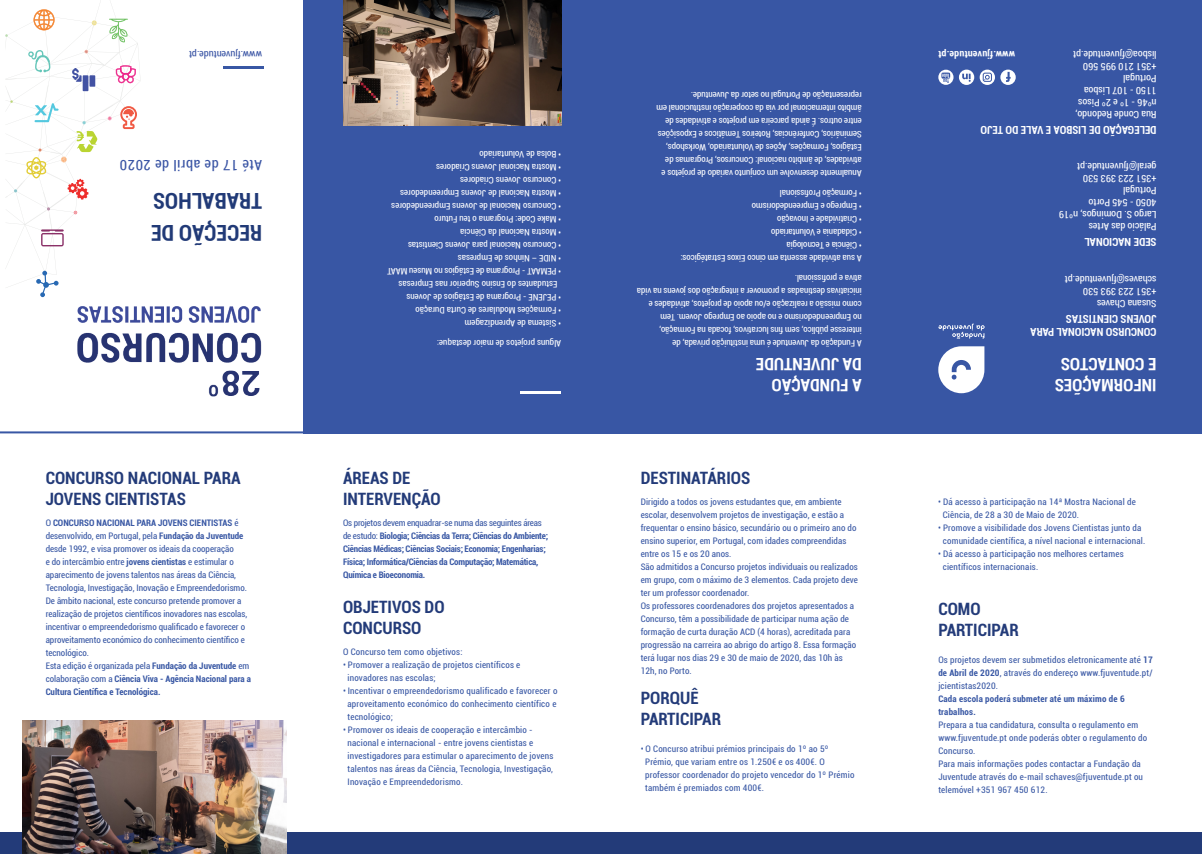
<style>
.page{position:relative;width:1202px;height:854px;background:#fff}
.page>*{position:absolute;margin:0;border:0;box-sizing:border-box;transform-origin:0 0}
.t1{font:700 condensed 22px/32.4px "Roboto";color:#213a77}
.t2{font:700 condensed 17px/21px "Roboto";color:#233b79}
.t3{font:700 condensed 17px/21px "Roboto";color:#fff}
.t4{font:condensed 14.2px "Roboto";letter-spacing:.04em;color:#3954a4}
.t5{font:700 condensed 11px/13.2px "Roboto";color:#fff}
.t6{font:condensed 10px/12px "Roboto";color:#fff}
.t7{font:condensed 10px "Roboto";color:#3954a4}
.t8{font:700 condensed 10px "Roboto";letter-spacing:.02em;color:#fff}
.t9{font:condensed 9px/13px "Roboto";letter-spacing:.01em;color:#3857a4}
.t10{font:condensed 9px/13px "Roboto";letter-spacing:-.01em;color:#fff}
.t11{font:700 condensed 9px/13px "Roboto";letter-spacing:-.02em;color:#3857a4}
.t12{font:700 condensed 9px/13px "Roboto";letter-spacing:.02em;color:#3857a4}
.s1{font-weight:700}
.s2{font-weight:400}
.s3{color:#3757a4}
</style>
<div class="page">
<svg style="left:6px;top:9px;width:135px;height:288px"></svg>
<div style="left:303px;top:0;width:899px;height:433px;background:#3856a4"></div>
<div style="left:0;top:832px;width:1202px;height:21px;background:#233b79"></div>
<hr style="left:521px;top:391px;width:40px;height:2px;background:#fff">
<hr style="left:223px;top:66px;width:41px;height:3px;background:#3857a4">
<img style="left:23px;top:720px;width:264px;height:133px">
<img style="left:343px;top:0;width:218px;height:125px">
<hr style="left:0;top:431px;width:303px;height:2px;background:#3857a4">
<svg style="left:938px;top:323px;width:47px;height:16px"></svg>
<svg style="left:938px;top:346px;width:46px;height:47px"></svg>
<svg style="left:959px;top:70px;width:15px;height:15px"></svg>
<svg style="left:938px;top:70px;width:15px;height:15px"></svg>
<svg style="left:980px;top:70px;width:36px;height:15px"></svg>
<img style="left:77px;top:306px;width:185px;height:91px">
<p class="t7" style="left:262px;top:61px;width:75px;rotate:-180deg">www.fjuventude.pt</p>
<h3 class="t4" style="left:262px;top:175px;width:144px;rotate:-180deg">Até 17 de abril de 2020</h3>
<h1 class="t1" style="left:262px;top:250px;width:113px;rotate:-180deg">RECEÇÃO DE<br>TRABALHOS</h1>
<p class="t10" style="left:561px;top:161px;width:83px;rotate:-180deg">• Bolsa de Voluntariado</p>
<p class="t10" style="left:561px;top:174px;width:127px;rotate:-180deg">• Mostra Nacional Jovens Criadores</p>
<p class="t10" style="left:561px;top:187px;width:103px;rotate:-180deg">• Concurso Jovens Criadores</p>
<p class="t10" style="left:561px;top:200px;width:163px;rotate:-180deg">• Mostra Nacional de Jovens Empreendedores</p>
<p class="t10" style="left:561px;top:213px;width:171px;rotate:-180deg">• Concurso Nacional de Jovens Empreendedores</p>
<p class="t10" style="left:561px;top:226px;width:128px;rotate:-180deg">• Make Code: Programa o teu Futuro</p>
<p class="t10" style="left:561px;top:239px;width:103px;rotate:-180deg">• Mostra Nacional da Ciência</p>
<p class="t10" style="left:862px;top:180px;width:207px;rotate:-180deg">Anualmente desenvolve um conjunto variado de projetos e atividades, de âmbito nacional: Concursos, Programas de Estágios, Formações, Ações de Voluntariado, Workshops, Seminários, Conferências, Roteiros Temáticos e Exposições entre outros. É ainda parceira em projetos e atividades de âmbito internacional por via da cooperação institucional em representação de Portugal no setor da Juventude.</p>
<p class="t10" style="left:862px;top:200px;width:83px;rotate:-180deg">• Formação Profissional</p>
<p class="t10" style="left:862px;top:213px;width:111px;rotate:-180deg">• Emprego e Empreendedorismo</p>
<p class="t10" style="left:862px;top:226px;width:86px;rotate:-180deg">• Criatividade e Inovação</p>
<p class="t10" style="left:862px;top:239px;width:92px;rotate:-180deg">• Cidadania e Voluntariado</p>
<p class="t8" style="left:1015px;top:61px;width:78px;rotate:-180deg">www.fjuventude.pt</p>
<p class="t6" style="left:1157px;top:121px;width:85px;rotate:-180deg">Rua Conde Redondo, nº46 - 1º e 2º Pisos<br>1150 - 107 Lisboa<br>Portugal<br>+351 210 995 560 lisboa@fjuventude.pt</p>
<p class="t5" style="left:1157px;top:137px;width:178px;rotate:-180deg">DELEGAÇÃO DE LISBOA E VALE DO TEJO</p>
<p class="t6" style="left:1157px;top:233px;width:99px;rotate:-180deg">Palácio das Artes<br>Largo S. Domingos, nº19<br>4050 - 545 Porto<br>Portugal<br>+351 223 393 530 geral@fjuventude.pt</p>
<p class="t10" style="left:561px;top:252px;width:155px;rotate:-180deg">• Concurso Nacional para Jovens Cientistas</p>
<p class="t10" style="left:862px;top:252px;width:77px;rotate:-180deg">• Ciência e Tecnologia</p>
<p class="t5" style="left:1157px;top:249px;width:74px;rotate:-180deg">SEDE NACIONAL</p>
<p class="t10" style="left:561px;top:265px;width:105px;rotate:-180deg">• NIDE – Ninhos de Empresas</p>
<p class="t10" style="left:862px;top:265px;width:183px;rotate:-180deg">A sua atividade assenta em cinco Eixos Estratégicos:</p>
<p class="t10" style="left:561px;top:278px;width:176px;rotate:-180deg">• PEMAAT - Programa de Estágios no Museu MAAT</p>
<p class="t10" style="left:557px;top:304px;width:160px;text-indent:-4px;rotate:-180deg">• PEJENE - Programa de Estágios de Jovens<br>Estudantes do Ensino Superior nas Empresas</p>
<p class="t10" style="left:561px;top:317px;width:147px;rotate:-180deg">• Formações Modulares de Curta Duração</p>
<p class="t10" style="left:561px;top:330px;width:98px;rotate:-180deg">• Sistema de Aprendizagem</p>
<p class="t10" style="left:561px;top:350px;width:126px;rotate:-180deg">Alguns projetos de maior destaque:</p>
<p class="t10" style="left:862px;top:350px;width:226px;rotate:-180deg">A Fundação da Juventude é uma instituição privada, de<br>interesse público, sem fins lucrativos, focada na Formação,<br>no Empreendedorismo e no apoio ao Emprego Jovem. Tem<br>como missão a realização e/ou apoio de projetos, atividades e iniciativas destinadas a promover a integração dos jovens na vida ativa e profissional.</p>
<p class="t6" style="left:1157px;top:309px;width:93px;rotate:-180deg">Susana Chaves<br>+351 223 393 530 schaves@fjuventude.pt</p>
<p class="t5" style="left:1157px;top:338px;width:128px;rotate:-180deg">CONCURSO NACIONAL PARA<br>JOVENS CIENTISTAS</p>
<h2 class="t3" style="left:862px;top:396px;width:107px;rotate:-180deg">A FUNDAÇÃO<br>DA JUVENTUDE</h2>
<h2 class="t3" style="left:1157px;top:396px;width:103px;rotate:-180deg">INFORMAÇÕES<br>E CONTACTOS</h2>
<h2 class="t2" style="left:46px;top:466px;width:196px">CONCURSO NACIONAL PARA<br>JOVENS CIENTISTAS</h2>
<p class="t9" style="left:46px;top:515px;width:207px">O <span class="s1">CONCURSO NACIONAL PARA JOVENS CIENTISTAS</span> é desenvolvido, em Portugal, pela <span class="s1">Fundação da Juventude </span>desde 1992, e visa promover os ideais da cooperação<br>e do intercâmbio entre <span class="s1">jovens cientistas</span> e estimular o aparecimento de jovens talentos nas áreas da Ciência, Tecnologia, Investigação, Inovação e Empreendedorismo.<br>De âmbito nacional, este concurso pretende promover a realização de projetos científicos inovadores nas escolas, incentivar o empreendedorismo qualificado e favorecer o aproveitamento económico do conhecimento científico e tecnológico.<br>Esta edição é organizada pela <span class="s1">Fundação da Juventude</span> em colaboração com a <span class="s1">Ciência Viva - Agência Nacional para a Cultura Científica e Tecnológica.</span></p>
<h2 class="t2" style="left:343px;top:466px;width:99px">ÁREAS DE<br>INTERVENÇÃO</h2>
<p class="t11" style="left:343px;top:515px;width:207px"><span class="s2">Os projetos devem enquadrar-se numa das seguintes áreas de estudo:</span> Biologia; Ciências da Terra; Ciências do Ambiente; Ciências Médicas; Ciências Sociais; Economia; Engenharias; Física; Informática/Ciências da Computação; Matemática, Química e Bioeconomia.</p>
<h2 class="t2" style="left:343px;top:595px;width:103px">OBJETIVOS DO<br>CONCURSO</h2>
<p class="t9" style="left:343px;top:644px;width:121px">O Concurso tem como objetivos:</p>
<p class="t9" style="left:348px;top:657px;width:174px;text-indent:-5px"><span class="s3">•</span> Promover a realização de projetos científicos e inovadores nas escolas;</p>
<p class="t9" style="left:348px;top:683px;width:211px;text-align:justify;text-indent:-5px"><span class="s3">•</span> Incentivar o empreendedorismo qualificado e favorecer o aproveitamento económico do conhecimento científico e tecnológico;</p>
<p class="t9" style="left:348px;top:722px;width:207px;text-indent:-5px"><span class="s3">•</span> Promover os ideais de cooperação e intercâmbio - nacional e internacional - entre jovens cientistas e investigadores para estimular o aparecimento de jovens talentos nas áreas da Ciência, Tecnologia, Investigação, Inovação e Empreendedorismo.</p>
<h2 class="t2" style="left:641px;top:466px;width:111px">DESTINATÁRIOS</h2>
<p class="t9" style="left:641px;top:494px;width:219px">Dirigido a todos os jovens estudantes que, em ambiente escolar, desenvolvem projetos de investigação, e estão a frequentar o ensino básico, secundário ou o primeiro ano do ensino superior, em Portugal, com idades compreendidas entre os 15 e os 20 anos.<br>São admitidos a Concurso projetos individuais ou realizados em grupo, com o máximo de 3 elementos. Cada projeto deve ter um professor coordenador.<br>Os professores coordenadores dos projetos apresentados a Concurso, têm a possibilidade de participar numa ação de formação de curta duração ACD (4 horas), acreditada para progressão na carreira ao abrigo do artigo 8. Essa formação terá lugar nos dias 29 e 30 de maio de 2020, das 10h às 12h, no Porto.</p>
<h2 class="t2" style="left:641px;top:686px;width:82px">PORQUÊ<br>PARTICIPAR</h2>
<p class="t9" style="left:645px;top:742px;width:211px;text-indent:-5px"><span class="s3">•</span> O Concurso atribui prémios principais do 1º ao 5º Prémio, que variam entre os 1.250€ e os 400€. O professor coordenador do projeto vencedor do 1º Prémio também é premiados com 400€.</p>
<p class="t9" style="left:943px;top:494px;width:194px;text-indent:-5px"><span class="s3">•</span> Dá acesso à participação na 14ª Mostra Nacional de<br>Ciência, de 28 a 30 de Maio de 2020.</p>
<p class="t9" style="left:938px;top:520px;width:209px;text-align:center"><span class="s3">•</span> Promove a visibilidade dos Jovens Cientistas junto da comunidade científica, a nível nacional e internacional.</p>
<p class="t9" style="left:943px;top:546px;width:182px;text-indent:-5px"><span class="s3">•</span> Dá acesso à participação nos melhores certames científicos internacionais.</p>
<h2 class="t2" style="left:938px;top:597px;width:82px">COMO<br>PARTICIPAR</h2>
<p class="t9" style="left:938px;top:653px;width:216px;text-align:justify">Os projetos devem ser submetidos eletronicamente até <span class="s1">17 de Abril de 2020</span>, através do endereço www.fjuventude.pt/ jcientistas2020.</p>
<p class="t12" style="left:938px;top:692px;width:188px">Cada escola poderá submeter até um máximo de 6 trabalhos.</p>
<p class="t9" style="left:938px;top:718px;width:210px">Prepara a tua candidatura, consulta o regulamento em www.fjuventude.pt onde poderás obter o regulamento do Concurso.<br>Para mais informações podes contactar a Fundação da Juventude através do e-mail schaves@fjuventude.pt ou telemóvel +351 967 450 612.</p>
</div>
